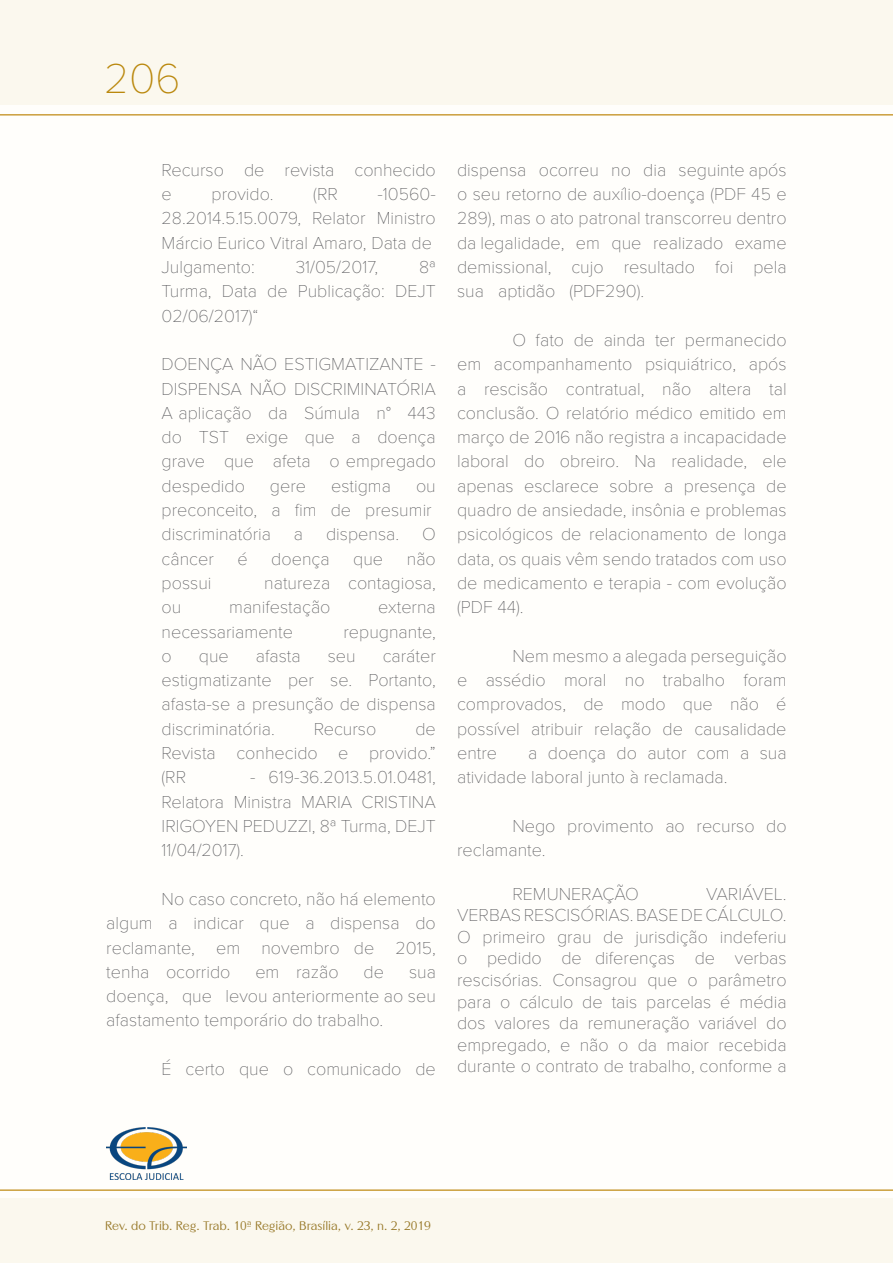
<style>
.page{position:relative;width:893px;height:1263px;background:#fffefb}
.page>*{position:absolute;margin:0;border:0;box-sizing:border-box;transform-origin:0 0}
.t1{font:100 43.5px "Proxima Nova T";color:#ba880d}
.t2{font:100 18px/24.3px "Proxima Nova T";color:#5c5c5f;text-align:justify}
.t3{font:12px "Altrincham";color:#987929}
</style>
<div class="page">
<div style="left:0;top:1199px;width:893px;height:64px;background:#fbf8ee"></div>
<div style="left:0;top:0;width:893px;height:104px;background:#fbf8ee"></div>
<img style="left:106px;top:1128px;width:80px;height:52px">
<hr style="left:0;top:114px;width:893px;height:2px;background:#cb9f3c">
<hr style="left:0;top:1189px;width:893px;height:2px;background:#cb9f3c">
<h1 class="t1" style="left:104px;top:46px;width:78px">206</h1>
<p class="t2" style="left:162px;top:156px;width:276px">Recurso de revista conhecido e</p>
<p class="t2" style="left:212px;top:181px;width:64px">provido.</p>
<p class="t2" style="left:313px;top:181px;width:26px">(RR</p>
<p class="t2" style="left:162px;top:181px;width:276px;text-align:left;text-indent:216px">-10560-<br>28.2014.5.15.0079, Relator Ministro<br>Márcio Eurico Vitral Amaro, Data de<br>Julgamento:</p>
<p class="t2" style="left:296px;top:254px;width:84px">31/05/2017,</p>
<p class="t2" style="left:162px;top:254px;width:276px;text-indent:257px">8ª Turma, Data de Publicação: DEJT 02/06/2017)“</p>
<p class="t2" style="left:162px;top:351px;width:276px">DOENÇA NÃO ESTIGMATIZANTE - DISPENSA NÃO DISCRIMINATÓRIA A aplicação da Súmula n° 443 do TST exige que a doença grave que afeta o empregado despedido</p>
<p class="t2" style="left:270px;top:472px;width:38px">gere</p>
<p class="t2" style="left:331px;top:472px;width:61px">estigma</p>
<p class="t2" style="left:162px;top:472px;width:276px;text-align:left;text-indent:254px">ou preconceito, a fim de presumir discriminatória</p>
<p class="t2" style="left:294px;top:521px;width:11px">a</p>
<p class="t2" style="left:326px;top:521px;width:75px">dispensa.</p>
<p class="t2" style="left:422px;top:521px;width:15px">O</p>
<p class="t2" style="left:162px;top:545px;width:54px">câncer</p>
<p class="t2" style="left:237px;top:545px;width:12px">é</p>
<p class="t2" style="left:271px;top:545px;width:60px">doença</p>
<p class="t2" style="left:353px;top:545px;width:31px">que</p>
<p class="t2" style="left:407px;top:545px;width:31px">não</p>
<p class="t2" style="left:162px;top:570px;width:51px">possui</p>
<p class="t2" style="left:264px;top:570px;width:173px">natureza contagiosa,</p>
<p class="t2" style="left:162px;top:594px;width:21px">ou</p>
<p class="t2" style="left:229px;top:594px;width:103px">manifestação</p>
<p class="t2" style="left:378px;top:594px;width:59px">externa</p>
<p class="t2" style="left:162px;top:618px;width:133px">necessariamente</p>
<p class="t2" style="left:343px;top:618px;width:94px">repugnante,</p>
<p class="t2" style="left:162px;top:642px;width:12px">o</p>
<p class="t2" style="left:199px;top:642px;width:31px">que</p>
<p class="t2" style="left:256px;top:642px;width:46px">afasta</p>
<p class="t2" style="left:328px;top:642px;width:29px">seu</p>
<p class="t2" style="left:162px;top:642px;width:276px;text-indent:221px">caráter estigmatizante per se. Portanto, afasta-se a presunção de dispensa discriminatória.</p>
<p class="t2" style="left:162px;top:715px;width:276px;text-indent:254px">de Revista conhecido e provido.” (RR</p>
<p class="t2" style="left:314px;top:715px;width:64px">Recurso</p>
<p class="t2" style="left:162px;top:764px;width:276px;text-indent:89px">- 619-36.2013.5.01.0481, Relatora Ministra MARIA CRISTINA IRIGOYEN PEDUZZI, 8ª Turma, DEJT 11/04/2017).</p>
<p class="t2" style="left:106px;top:885px;width:331px;text-indent:55px">No caso concreto, não há elemento algum a indicar que a dispensa do reclamante, em novembro de 2015, tenha ocorrido</p>
<p class="t2" style="left:255px;top:958px;width:85px">em razão</p>
<p class="t2" style="left:364px;top:958px;width:22px">de</p>
<p class="t2" style="left:106px;top:958px;width:331px;text-indent:303px">sua doença, que levou anteriormente ao seu afastamento temporário do trabalho.</p>
<p class="t2" style="left:162px;top:1056px;width:276px">É certo que o comunicado de</p>
<p class="t2" style="left:457px;top:156px;width:331px">dispensa ocorreu no dia seguinte após o seu retorno de auxílio-doença (PDF 45 e 289), mas o ato patronal transcorreu dentro da legalidade, em que realizado exame demissional, cujo resultado foi pela sua aptidão (PDF290).</p>
<p class="t2" style="left:457px;top:327px;width:331px;text-indent:55px">O fato de ainda ter permanecido em acompanhamento psiquiátrico, após a rescisão contratual, não altera tal conclusão. O relatório médico emitido em março de 2016 não registra a incapacidade laboral do obreiro. Na realidade, ele apenas esclarece sobre a presença de quadro de ansiedade, insônia e problemas psicológicos de relacionamento de longa data, os quais vêm sendo tratados com uso de medicamento e terapia - com evolução (PDF 44).</p>
<p class="t2" style="left:457px;top:642px;width:331px;text-indent:55px">Nem mesmo a alegada perseguição e assédio moral no trabalho foram comprovados, de modo que não é possível atribuir relação de causalidade entre</p>
<p class="t2" style="left:457px;top:740px;width:331px;text-indent:71px">a doença do autor com a sua atividade laboral junto à reclamada.</p>
<p class="t2" style="left:457px;top:813px;width:331px;text-indent:55px">Nego provimento ao recurso do reclamante.</p>
<p class="t2" style="left:512px;top:880px;width:128px">REMUNERAÇÃO</p>
<p class="t2" style="left:457px;top:881px;width:331px;line-height:21.6px;text-indent:249px">VARIÁVEL.<br>VERBAS RESCISÓRIAS. BASE DE CÁLCULO.<br>O primeiro grau de jurisdição indeferiu o pedido de diferenças de verbas rescisórias. Consagrou que o parâmetro para o cálculo de tais parcelas é média dos valores da remuneração variável do empregado, e não o da maior recebida durante o contrato de trabalho, conforme a</p>
<p class="t3" style="left:105px;top:1219px;width:327px">Rev. do Trib. Reg. Trab. 10ª Região, Brasília, v. 23, n. 2, 2019</p>
</div>
